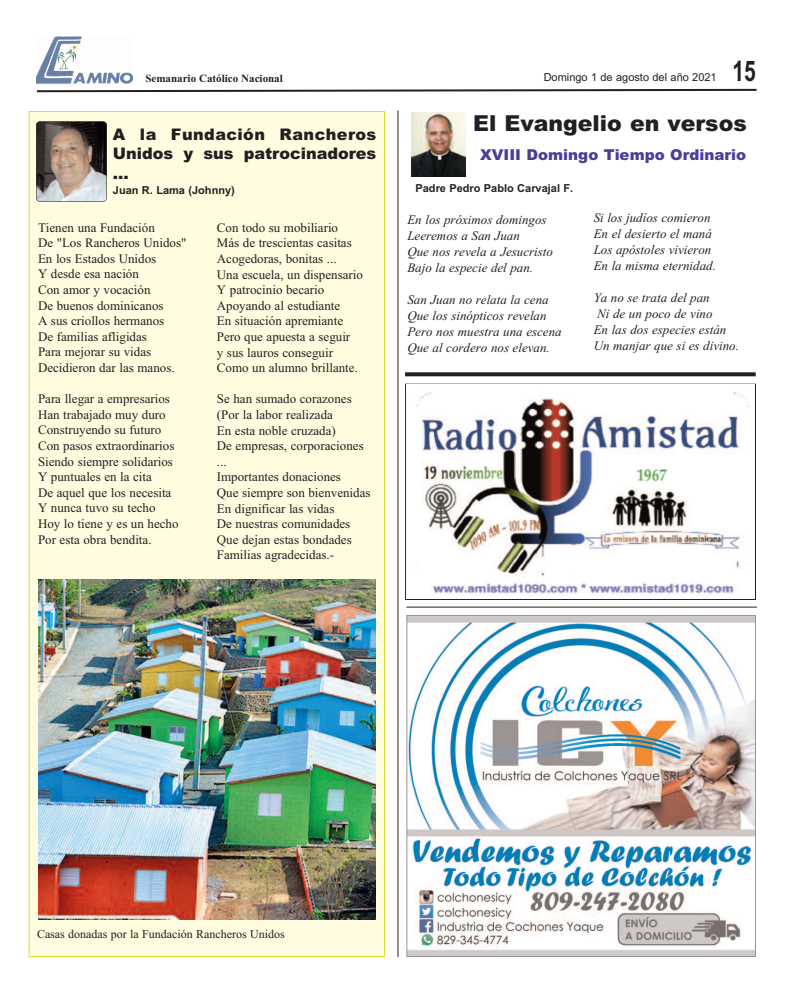
<style>
.page{position:relative;width:792px;height:1008px;background:#fff}
.page>*{position:absolute;margin:0;border:0;box-sizing:border-box;transform-origin:0 0}
.t1{font:700 28.4px "Arial";color:#231f20;scale:.74 1}
.t2{font:900 22px "Arial";color:#231f20}
.t3{font:900 16px/19.2px "Arial";color:#231f20;text-align:justify}
.t4{font:900 15px "Arial";color:#4d3c98}
.t5{font:13px/15.6px "Times New Roman";color:#231f20}
.t6{font:italic 13px/16px "Times New Roman";color:#231f20}
.t7{font:12px "Times New Roman";color:#231f20}
.t8{font:11px "Arial Bold MT OTF";color:#231f20}
.t9{font:11px "Arial";color:#231f20}
.t10{font:700 11px "Times New Roman";color:#231f20}
</style>
<div class="page">
<div style="left:30px;top:112px;width:354px;height:844px;background:#fffce0"></div>
<img style="left:36px;top:36px;width:97px;height:48px">
<svg style="left:36px;top:88px;width:721px;height:5px"></svg>
<img style="left:411px;top:113px;width:55px;height:64px">
<hr style="left:397px;top:110px;width:1px;height:847px;background:#231f20">
<svg style="left:405px;top:372px;width:351px;height:4px"></svg>
<img style="left:416px;top:392px;width:334px;height:202px">
<img style="left:408px;top:617px;width:346px;height:338px">
<div style="left:406px;top:615px;width:350px;height:342px;border:1px solid #939598"></div>
<hr style="left:406px;top:607px;width:351px;height:1px;background:#231f20">
<img style="left:36px;top:122px;width:71px;height:80px;border-radius:4px">
<div style="left:36px;top:121px;width:71px;height:81px;border:1px solid #231f20;border-radius:4px"></div>
<img style="left:38px;top:579px;width:337px;height:341px">
<p class="t10" style="left:145px;top:71px;width:139px">Semanario Católico Nacional</p>
<p class="t9" style="left:544px;top:71px;width:175px">Domingo 1 de agosto del año 2021</p>
<h1 class="t1" style="left:733px;top:55px;width:33px">15</h1>
<p class="t3" style="left:113px;top:125px;width:265px">A la Fundación Rancheros Unidos y sus patrocinadores ...</p>
<p class="t8" style="left:113px;top:184px;width:123px">Juan R. Lama (Johnny)</p>
<p class="t5" style="left:38px;top:219px;width:150px">Tienen una Fundación<br>De "Los Rancheros Unidos"<br>En los Estados Unidos<br>Y desde esa nación<br>Con amor y vocación<br>De buenos dominicanos<br>A sus criollos hermanos<br>De familias afligidas<br>Para mejorar su vidas<br>Decidieron dar las manos.</p>
<p class="t5" style="left:38px;top:391px;width:142px">Para llegar a empresarios<br>Han trabajado muy duro<br>Construyendo su futuro<br>Con pasos extraordinarios<br>Siendo siempre solidarios<br>Y puntuales en la cita<br>De aquel que los necesita<br>Y nunca tuvo su techo<br>Hoy lo tiene y es un hecho<br>Por esta obra bendita.</p>
<p class="t5" style="left:217px;top:219px;width:148px">Con todo su mobiliario<br>Más de trescientas casitas<br>Acogedoras, bonitas ...<br>Una escuela, un dispensario<br>Y patrocinio becario<br>Apoyando al estudiante<br>En situación apremiante<br>Pero que apuesta a seguir<br>y sus lauros conseguir<br>Como un alumno brillante.</p>
<p class="t5" style="left:217px;top:391px;width:155px">Se han sumado corazones (Por la labor realizada<br>En esta noble cruzada)<br>De empresas, corporaciones ...<br>Importantes donaciones<br>Que siempre son bienvenidas<br>En dignificar las vidas<br>De nuestras comunidades<br>Que dejan estas bondades<br>Familias agradecidas.-</p>
<h2 class="t2" style="left:473px;top:110px;width:275px">El Evangelio en versos</h2>
<p class="t4" style="left:480px;top:146px;width:267px">XVIII Domingo Tiempo Ordinario</p>
<p class="t8" style="left:416px;top:182px;width:159px">Padre Pedro Pablo Carvajal F.</p>
<p class="t6" style="left:407px;top:211px;width:147px">En los próximos domingos<br>Leeremos a San Juan<br>Que nos revela a Jesucristo<br>Bajo la especie del pan.</p>
<p class="t6" style="left:407px;top:291px;width:156px">San Juan no relata la cena<br>Que los sinópticos revelan<br>Pero nos muestra una escena<br>Que al cordero nos elevan.</p>
<p class="t6" style="left:594px;top:209px;width:124px">Si los judíos comieron<br>En el desierto el maná<br>Los apóstoles vivieron<br>En la misma eternidad.</p>
<p class="t6" style="left:594px;top:289px;width:147px">Ya no se trata del pan<br>Ni de un poco de vino<br>En las dos especies están<br>Un manjar que si es divino.</p>
<p class="t7" style="left:37px;top:926px;width:249px">Casas donadas por la Fundación Rancheros Unidos</p>
</div>
